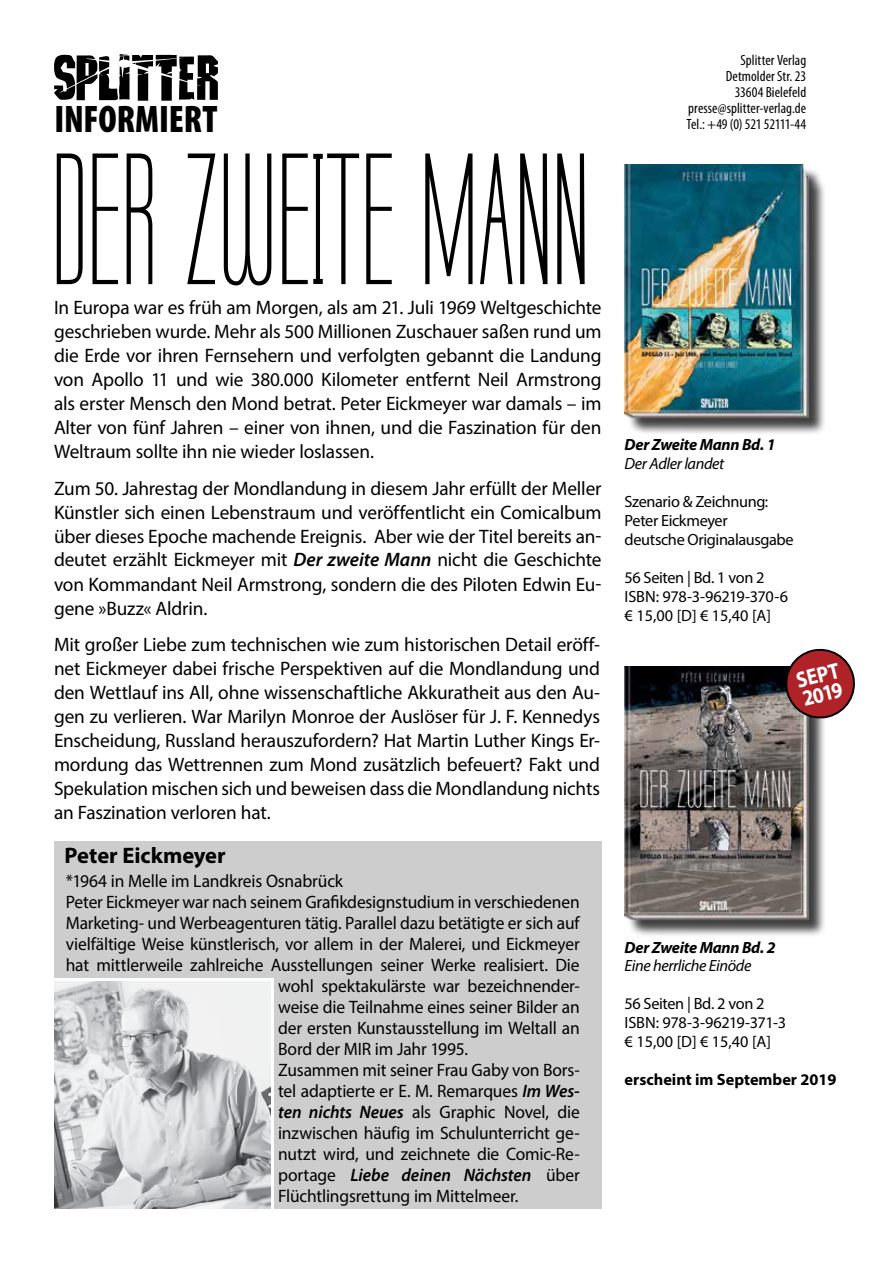
<style>
.page{position:relative;width:893px;height:1263px;background:#fff}
.page>*{position:absolute;margin:0;border:0;box-sizing:border-box;transform-origin:0 0}
.t1{font:162.45px "Labtop Unicase Upper";letter-spacing:.01em;color:#000;scale:.77 1}
.t2{font:900 condensed 38.55px "Myriad Pro";color:#000;scale:.95 1}
.t3{font:700 22.5px "Myriad Pro";color:#000}
.t4{font:700 22.5px/19.5px "Myriad Pro";color:#fff;scale:.88 1}
.t5{font:19.5px/24px "Myriad Pro";letter-spacing:-.01em;color:#000;text-align:justify}
.t6{font:18px "Myriad Pro";letter-spacing:-.01em;color:#000}
.t7{font:italic 600 18px "Myriad Pro";letter-spacing:-.005em;color:#000}
.t8{font:16.35px/19px "Myriad Pro";letter-spacing:-.025em;color:#000}
.t9{font:italic 700 16.35px "Myriad Pro";letter-spacing:-.015em;color:#000}
.t10{font:italic 16.35px "Myriad Pro";letter-spacing:-.025em;color:#000}
.t11{font:700 16.35px "Myriad Pro";color:#000}
.t12{font:condensed 14.85px/16px "Myriad Pro";letter-spacing:.005em;color:#000;text-align:right}
.t13{font:condensed 14.85px "Myriad Pro";letter-spacing:-.02em;color:#000}
.s1{font-weight:600;font-style:italic}
.s2{font-weight:400;font-style:normal}
</style>
<div class="page">
<svg style="left:54px;top:54px;width:164px;height:47px"></svg>
<img style="left:625px;top:165px;width:200px;height:268px">
<div style="left:54px;top:841px;width:548px;height:368px;background:#cdcdcd"></div>
<img style="left:54px;top:980px;width:217px;height:229px">
<hr style="left:271px;top:980px;width:3px;height:247px;background:#fff">
<img style="left:625px;top:667px;width:200px;height:268px">
<hr style="left:28px;top:978px;width:246px;height:2px;background:#fff">
<svg style="left:783px;top:648px;width:72px;height:73px"></svg>
<h2 class="t2" style="left:54px;top:94px;width:173px">INFORMIERT</h2>
<h1 class="t1" style="left:52px;top:119px;width:698px">DER ZWEITE MANN</h1>
<p class="t5" style="left:54px;top:295px;width:549px">In Europa war es früh am Morgen, als am 21. Juli 1969 Weltgeschichte geschrieben wurde. Mehr als 500 Millionen Zuschauer saßen rund um die Erde vor ihren Fernsehern und verfolgten gebannt die Landung von Apollo 11 und wie 380.000 Kilometer entfernt Neil Armstrong als erster Mensch den Mond betrat. Peter Eickmeyer war damals – im Alter von fünf Jahren – einer von ihnen, und die Faszination für den Weltraum sollte ihn nie wieder loslassen.</p>
<p class="t5" style="left:54px;top:476px;width:549px">Zum 50. Jahrestag der Mondlandung in diesem Jahr erfüllt der Meller Künstler sich einen Lebenstraum und veröffentlicht ein Comicalbum über dieses Epoche machende Ereignis. Aber wie der Titel bereits an&shy;deutet erzählt Eickmeyer mit <span class="s1">Der zweite Mann</span> nicht die Geschichte von Kommandant Neil Armstrong, sondern die des Piloten Edwin Eu&shy;gene »Buzz« Aldrin.</p>
<p class="t5" style="left:54px;top:632px;width:548px">Mit großer Liebe zum technischen wie zum historischen Detail eröff&shy;net Eickmeyer dabei frische Perspektiven auf die Mondlandung und den Wettlauf ins All, ohne wissenschaftliche Akkuratheit aus den Au&shy;gen zu verlieren. War Marilyn Monroe der Auslöser für J. F. Kennedys Enscheidung, Russland herauszufordern? Hat Martin Luther Kings Er&shy;mordung das Wettrennen zum Mond zusätzlich befeuert? Fakt und Spekulation mischen sich und beweisen dass die Mondlandung nichts an Faszination verloren hat.</p>
<p class="t3" style="left:65px;top:841px;width:163px">Peter Eickmeyer</p>
<p class="t6" style="left:66px;top:869px;width:279px">*1964 in Melle im Landkreis Osnabrück</p>
<p class="t6" style="left:66px;top:890px;width:515px">Peter Eickmeyer war nach seinem Grafikdesignstudium in verschiedenen</p>
<p class="t6" style="left:66px;top:911px;width:515px">Marketing- und Werbeagenturen tätig. Parallel dazu betätigte er sich auf</p>
<p class="t6" style="left:66px;top:932px;width:515px">vielfältige Weise künstlerisch, vor allem in der Malerei, und Eickmeyer</p>
<p class="t6" style="left:66px;top:953px;width:515px">hat mittlerweile zahlreiche Ausstellungen seiner Werke realisiert. Die</p>
<p class="t6" style="left:278px;top:974px;width:303px">wohl spektakulärste war bezeichnender-</p>
<p class="t6" style="left:278px;top:995px;width:303px">weise die Teilnahme eines seiner Bilder an</p>
<p class="t6" style="left:278px;top:1016px;width:303px">der ersten Kunstausstellung im Weltall an</p>
<p class="t6" style="left:278px;top:1037px;width:191px">Bord der MIR im Jahr 1995.</p>
<p class="t6" style="left:278px;top:1058px;width:303px">Zusammen mit seiner Frau Gaby von Bors-</p>
<p class="t6" style="left:278px;top:1079px;width:303px">tel adaptierte er E. M. Remarques <span class="s1">Im Wes-</span></p>
<p class="t6" style="left:278px;top:1100px;width:303px"><span class="s1">ten nichts Neues</span> als Graphic Novel, die</p>
<p class="t6" style="left:278px;top:1121px;width:303px">inzwischen häufig im Schulunterricht ge-</p>
<p class="t6" style="left:278px;top:1142px;width:303px">nutzt wird, und zeichnete die Comic-Re-</p>
<p class="t7" style="left:278px;top:1163px;width:303px"><span class="s2">portage</span> Liebe deinen Nächsten <span class="s2">über</span></p>
<p class="t6" style="left:278px;top:1184px;width:242px">Flüchtlingsrettung im Mittelmeer.</p>
<p class="t12" style="left:688px;top:52px;width:120px">Splitter Verlag<br>Detmolder Str. 23<br>33604 Bielefeld presse@splitter-verlag.de</p>
<p class="t13" style="left:686px;top:115px;width:121px">Tel.: +49 (0) 521 52111-44</p>
<p class="t9" style="left:625px;top:434px;width:152px">Der Zweite Mann Bd. 1</p>
<p class="t10" style="left:625px;top:454px;width:101px">Der Adler landet</p>
<p class="t8" style="left:625px;top:492px;width:171px">Szenario &amp; Zeichnung:<br>Peter Eickmeyer<br>deutsche Originalausgabe</p>
<p class="t8" style="left:625px;top:568px;width:165px">56 Seiten | Bd. 1 von 2<br>ISBN: 978-3-96219-370-6 € 15,00 [D] € 15,40 [A]</p>
<p class="t4" style="left:794px;top:670px;width:51px;rotate:-14deg">sep t<br>2019</p>
<p class="t9" style="left:625px;top:936px;width:152px">Der Zweite Mann Bd. 2</p>
<p class="t10" style="left:625px;top:956px;width:128px">Eine herrliche Einöde</p>
<p class="t8" style="left:625px;top:994px;width:163px">56 Seiten | Bd. 2 von 2<br>ISBN: 978-3-96219-371-3 € 15,00 [D] € 15,40 [A]</p>
<p class="t11" style="left:625px;top:1069px;width:213px">erscheint im September 2019</p>
</div>
